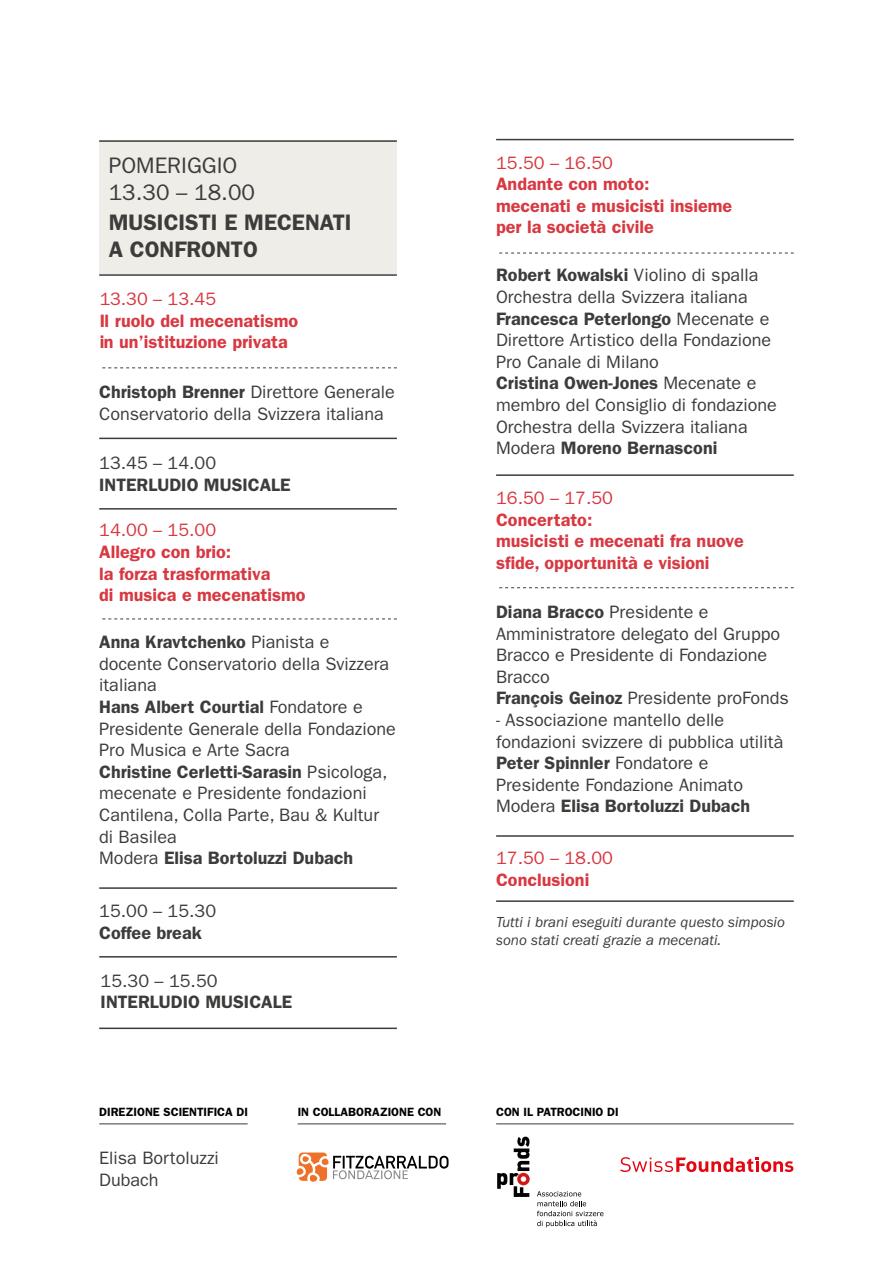
<style>
.page{position:relative;width:893px;height:1263px;background:#fff}
.page>*{position:absolute;margin:0;border:0;box-sizing:border-box;transform-origin:0 0}
.t1{font:600 22.5px/27px "ITC Franklin Gothic Std";color:#3c3c3b}
.t2{font:22.5px/27px "ITC Franklin Gothic Std";color:#3c3c3b}
.t3{font:18px/21.6px "ITC Franklin Gothic Std";color:#3c3c3b}
.t4{font:600 18px/21.6px "ITC Franklin Gothic Std";color:#d83841}
.t5{font:18px "ITC Franklin Gothic Std";color:#d83841}
.t6{font:600 18px "ITC Franklin Gothic Std";color:#3c3c3b}
.t7{font:italic 15px/18px "ITC Franklin Gothic Std";color:#3c3c3b}
.t8{font:600 12px "ITC Franklin Gothic Std";color:#000}
.s1{font-weight:600}
</style>
<div class="page">
<div style="left:99px;top:140px;width:298px;height:134px;background:#efede8"></div>
<hr style="left:99px;top:140px;width:298px;height:2px;background:#3c3c3b">
<hr style="left:99px;top:274px;width:298px;height:2px;background:#3c3c3b">
<svg style="left:102px;top:367px;width:295px;height:1px"></svg>
<svg style="left:102px;top:618px;width:295px;height:1px"></svg>
<svg style="left:499px;top:253px;width:295px;height:1px"></svg>
<svg style="left:499px;top:587px;width:295px;height:1px"></svg>
<hr style="left:99px;top:438px;width:298px;height:1px;background:#3c3c3b">
<hr style="left:496px;top:474px;width:298px;height:2px;background:#3c3c3b">
<hr style="left:496px;top:835px;width:298px;height:2px;background:#3c3c3b">
<hr style="left:496px;top:900px;width:298px;height:2px;background:#3c3c3b">
<hr style="left:99px;top:956px;width:298px;height:1px;background:#3c3c3b">
<hr style="left:99px;top:508px;width:298px;height:2px;background:#3c3c3b">
<hr style="left:99px;top:1027px;width:298px;height:2px;background:#3c3c3b">
<hr style="left:496px;top:139px;width:298px;height:1px;background:#3c3c3b">
<hr style="left:99px;top:887px;width:298px;height:2px;background:#3c3c3b">
<svg style="left:620px;top:1157px;width:173px;height:15px"></svg>
<svg style="left:497px;top:1137px;width:33px;height:60px"></svg>
<svg style="left:537px;top:1191px;width:66px;height:36px"></svg>
<hr style="left:496px;top:1123px;width:298px;height:1px;background:#3c3c3b">
<hr style="left:298px;top:1123px;width:148px;height:1px;background:#3c3c3b">
<hr style="left:99px;top:1123px;width:149px;height:1px;background:#3c3c3b">
<svg style="left:297px;top:1152px;width:151px;height:30px"></svg>
<p class="t2" style="left:109px;top:152px;width:148px">POMERIGGIO<br>13.30 – 18.00</p>
<p class="t1" style="left:109px;top:209px;width:244px">MUSICISTI E MECENATI<br>A CONFRONTO</p>
<p class="t5" style="left:99px;top:289px;width:118px">13.30 – 13.45</p>
<p class="t4" style="left:99px;top:310px;width:201px">Il ruolo del mecenatismo in un’istituzione privata</p>
<p class="t3" style="left:99px;top:381px;width:297px"><span class="s1">Christoph Brenner</span> Direttore Generale<br>Conservatorio della Svizzera italiana</p>
<p class="t3" style="left:99px;top:453px;width:118px">13.45 – 14.00</p>
<p class="t6" style="left:99px;top:474px;width:193px">INTERLUDIO MUSICALE</p>
<p class="t5" style="left:99px;top:520px;width:118px">14.00 – 15.00</p>
<p class="t4" style="left:99px;top:541px;width:208px">Allegro con brio:<br>la forza trasformativa<br>di musica e mecenatismo</p>
<p class="t3" style="left:99px;top:631px;width:298px"><span class="s1">Anna Kravtchenko</span> Pianista e docente Conservatorio della Svizzera italiana<br><span class="s1">Hans Albert Courtial</span> Fondatore e<br>Presidente Generale della Fondazione<br>Pro Musica e Arte Sacra<br><span class="s1">Christine Cerletti-Sarasin</span> Psicologa, mecenate e Presidente fondazioni<br>Cantilena, Colla Parte, Bau &amp; Kultur di Basilea<br>Modera <span class="s1">Elisa Bortoluzzi Dubach</span></p>
<p class="t3" style="left:99px;top:900px;width:118px">15.00 – 15.30</p>
<p class="t6" style="left:99px;top:922px;width:104px">Coffee break</p>
<p class="t3" style="left:101px;top:970px;width:118px">15.30 – 15.50</p>
<p class="t6" style="left:101px;top:992px;width:193px">INTERLUDIO MUSICALE</p>
<p class="t5" style="left:496px;top:152px;width:118px">15.50 – 16.50</p>
<p class="t4" style="left:496px;top:173px;width:238px">Andante con moto:<br>mecenati e musicisti insieme per la società civile</p>
<p class="t3" style="left:496px;top:265px;width:282px"><span class="s1">Robert Kowalski</span> Violino di spalla<br>Orchestra della Svizzera italiana<br><span class="s1">Francesca Peterlongo</span> Mecenate e<br>Direttore Artistico della Fondazione<br>Pro Canale di Milano<br><span class="s1">Cristina Owen-Jones</span> Mecenate e membro del Consiglio di fondazione<br>Orchestra della Svizzera italiana<br>Modera <span class="s1">Moreno Bernasconi</span></p>
<p class="t5" style="left:496px;top:488px;width:118px">16.50 – 17.50</p>
<p class="t4" style="left:496px;top:509px;width:249px">Concertato:<br>musicisti e mecenati fra nuove sfide, opportunità e visioni</p>
<p class="t3" style="left:496px;top:601px;width:294px"><span class="s1">Diana Bracco</span> Presidente e<br>Amministratore delegato del Gruppo<br>Bracco e Presidente di Fondazione<br>Bracco<br><span class="s1">François Geinoz</span> Presidente proFonds</p>
<p class="t3" style="left:496px;top:709px;width:289px">- Associazione mantello delle fondazioni svizzere di pubblica utilità<br><span class="s1">Peter Spinnler</span> Fondatore e<br>Presidente Fondazione Animato<br>Modera <span class="s1">Elisa Bortoluzzi Dubach</span></p>
<p class="t5" style="left:496px;top:847px;width:118px">17.50 – 18.00</p>
<p class="t4" style="left:496px;top:868px;width:95px">Conclusioni</p>
<p class="t7" style="left:496px;top:914px;width:290px">Tutti i brani eseguiti durante questo simposio sono stati creati grazie a mecenati.</p>
<p class="t8" style="left:99px;top:1105px;width:150px">DIREZIONE SCIENTIFICA DI</p>
<p class="t8" style="left:298px;top:1105px;width:145px">IN COLLABORAZIONE CON</p>
<p class="t8" style="left:496px;top:1105px;width:124px">CON IL PATROCINIO DI</p>
<p class="t3" style="left:99px;top:1147px;width:121px">Elisa Bortoluzzi<br>Dubach</p>
</div>
